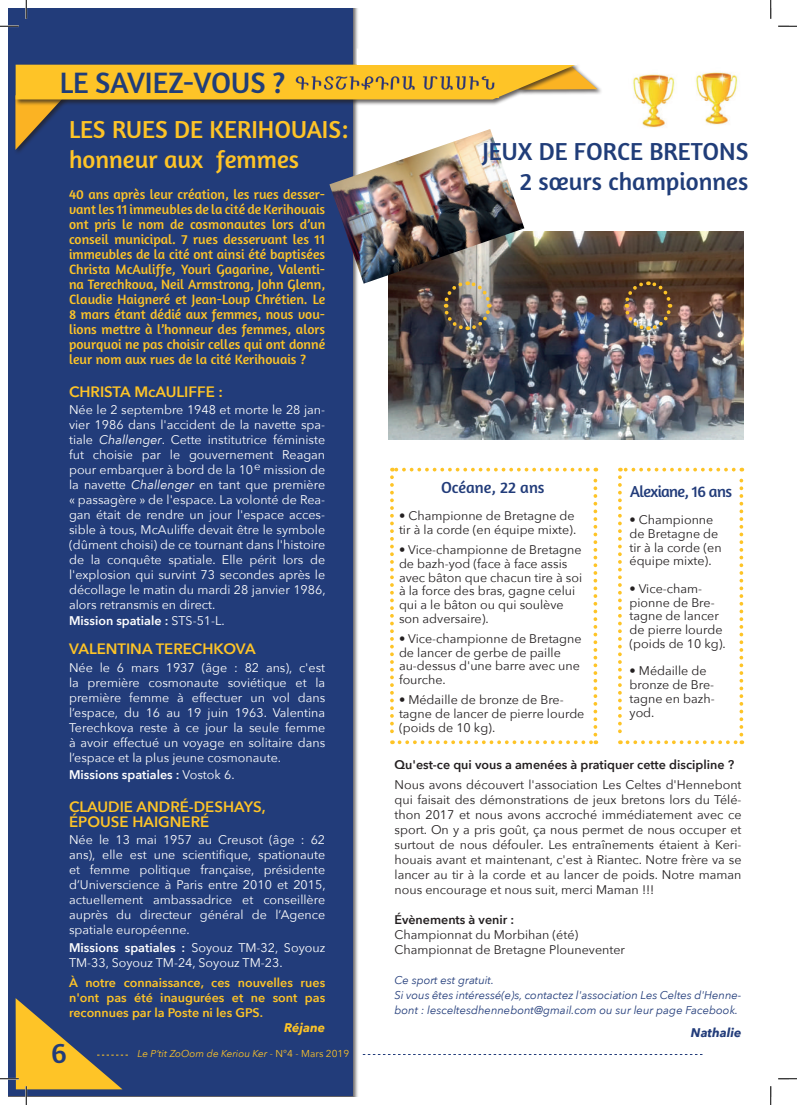
<style>
.page{position:relative;width:797px;height:1105px;background:#fff}
.page>*{position:absolute;margin:0;border:0;box-sizing:border-box;transform-origin:0 0}
.t1{font:30px "Amaranth";color:#203d79}
.t2{font:30px "Amaranth";color:#223c7a}
.t3{font:25px/30px "Amaranth";color:#fec427}
.t4{font:25px/30px "Amaranth";color:#203d79;text-align:right}
.t5{font:16.25px "Amaranth";letter-spacing:-.04em;color:#223c7a}
.t6{font:16.25px "Amaranth";color:#223c7a}
.t7{font:600 15px/15px "Avenir Next";color:#fec427}
.t8{font:13.75px/15px "Amaranth";color:#fec427;text-align:justify}
.t9{font:12.5px/15px "Avenir Next";color:#fff;text-align:justify}
.t10{font:12.5px/13.8px "Avenir Next";color:#231f20}
.t11{font:600 12.5px/15px "Avenir Next";color:#fec427;text-align:justify}
.t12{font:600 12.5px "Avenir Next";color:#231f20}
.t13{font:600 12.5px "Avenir Next";color:#fff}
.t14{font:italic 700 12.5px "Avenir Next";color:#223c7a}
.t15{font:italic 700 12.5px "Avenir Next";color:#fec427}
.t16{font:italic 11.25px/15px "Avenir Next";color:#223c7a}
.t17{font:italic 10px "Avenir Next";color:#fec427}
.s1{font-style:italic}
.s2{font-weight:400}
.s3{font-weight:600}
.s4{font-style:normal}
</style>
<div class="page">
<div style="left:9px;top:9px;width:344px;height:1087px;background:#223c7a"></div>
<svg style="left:363px;top:1054px;width:339px;height:1px"></svg>
<img style="left:389px;top:231px;width:354px;height:208px">
<svg style="left:390px;top:468px;width:207px;height:276px"></svg>
<div style="left:517px;top:55px;width:86px;height:41px;background:#231f20;opacity:.7"></div>
<svg style="left:15px;top:56px;width:582px;height:94px"></svg>
<div style="left:357px;top:49px;width:220px;height:15px;background:#fff"></div>
<svg style="left:618px;top:468px;width:125px;height:276px"></svg>
<img style="left:441px;top:284px;width:52px;height:48px">
<img style="left:622px;top:279px;width:51px;height:53px">
<img style="left:329px;top:129px;width:195px;height:155px">
<img style="left:633px;top:74px;width:42px;height:54px">
<img style="left:696px;top:72px;width:42px;height:53px">
<img style="left:290px;top:69px;width:208px;height:28px">
<svg style="left:0;top:25px;width:19px;height:2px"></svg>
<svg style="left:778px;top:25px;width:19px;height:2px"></svg>
<svg style="left:778px;top:1078px;width:19px;height:1px"></svg>
<svg style="left:25px;top:0;width:2px;height:19px"></svg>
<svg style="left:0;top:998px;width:128px;height:107px"></svg>
<svg style="left:770px;top:0;width:1px;height:19px"></svg>
<svg style="left:770px;top:1086px;width:1px;height:19px"></svg>
<h1 class="t1" style="left:60px;top:65px;width:227px">LE SAVIEZ-VOUS ?</h1>
<h2 class="t3" style="left:69px;top:115px;width:281px">LES RUES DE KERIHOUAIS: honneur aux femmes</h2>
<p class="t8" style="left:69px;top:186px;width:258px">40 ans après leur création, les rues desser&shy;vant les 11 immeubles de la cité de Kerihouais ont pris le nom de cosmonautes lors d’un conseil municipal. 7 rues desservant les 11 immeubles de la cité ont ainsi été baptisées Christa McAuliffe, Youri Gagarine, Valenti&shy;na Terechkova, Neil Armstrong, John Glenn, Claudie Haigneré et Jean-Loup Chrétien. Le 8 mars étant dédié aux femmes, nous vou&shy;lions mettre à l’honneur des femmes, alors pourquoi ne pas choisir celles qui ont donné leur nom aux rues de la cité Kerihouais ?</p>
<p class="t7" style="left:69px;top:383px;width:155px">CHRISTA McAULIFFE :</p>
<p class="t9" style="left:69px;top:402px;width:258px">Née le 2 septembre 1948 et morte le 28 jan&shy;vier 1986 dans l'accident de la navette spa&shy;tiale <span class="s1">Challenger</span>. Cette institutrice féministe fut choisie par le gouvernement Reagan pour embarquer à bord de la 10 <sup>e</sup> mission de la navette <span class="s1">Challenger</span> en tant que première « passagère » de l'espace. La volonté de Rea&shy;gan était de rendre un jour l'espace acces&shy;sible à tous, McAuliffe devait être le symbole (dûment choisi) de ce tournant dans l'histoire de la conquête spatiale. Elle périt lors de l'explosion qui survint 73 secondes après le décollage le matin du mardi 28 janvier 1986, alors retransmis en direct.</p>
<p class="t13" style="left:69px;top:610px;width:157px">Mission spatiale : <span class="s2">STS-51-L.</span></p>
<p class="t7" style="left:69px;top:641px;width:188px">VALENTINA TERECHKOVA</p>
<p class="t9" style="left:69px;top:659px;width:258px">Née le 6 mars 1937 (âge : 82 ans), c'est la première cosmonaute soviétique et la première femme à effectuer un vol dans l’espace, du 16 au 19 juin 1963. Valentina Terechkova reste à ce jour la seule femme à avoir effectué un voyage en solitaire dans l’espace et la plus jeune cosmonaute.</p>
<p class="t13" style="left:69px;top:764px;width:167px">Missions spatiales : <span class="s2">Vostok 6.</span></p>
<p class="t7" style="left:69px;top:798px;width:198px">CLAUDIE ANDRÉ-DESHAYS,<br>ÉPOUSE HAIGNERÉ</p>
<p class="t9" style="left:69px;top:832px;width:258px">Née le 13 mai 1957 au Creusot (âge : 62 ans), elle est une scientifique, spationaute et femme politique française, présidente d’Universcience à Paris entre 2010 et 2015, actuellement ambassadrice et conseillère auprès du directeur général de l’Agence spatiale européenne.</p>
<p class="t9" style="left:69px;top:939px;width:258px"><span class="s3">Missions spatiales :</span> Soyouz TM-32, Soyouz<br>TM-33, Soyouz TM-24, Soyouz TM-23.</p>
<p class="t11" style="left:69px;top:974px;width:258px">À notre connaissance, ces nouvelles rues n'ont pas été inaugurées et ne sont pas reconnues par la Poste ni les GPS.</p>
<p class="t15" style="left:284px;top:1016px;width:43px">Réjane</p>
<h1 class="t2" style="left:51px;top:1035px;width:17px">6</h1>
<p class="t17" style="left:137px;top:1045px;width:213px">Le P’tit ZoOom de Keriou Ker <span class="s4">- N°4 - Mars 2019</span></p>
<h2 class="t4" style="left:482px;top:136px;width:267px">JEUX DE FORCE BRETONS<br>2 sœurs championnes</h2>
<h3 class="t6" style="left:441px;top:478px;width:105px">Océane, 22 ans</h3>
<p class="t10" style="left:399px;top:509px;width:179px">• Championne de Bretagne de tir à la corde (en équipe mixte).</p>
<p class="t10" style="left:399px;top:542px;width:185px">• Vice-championne de Bretagne de bazh-yod (face à face assis avec bâton que chacun tire à soi à la force des bras, gagne celui qui a le bâton ou qui soulève son adversaire).</p>
<p class="t10" style="left:399px;top:631px;width:184px">• Vice-championne de Bretagne de lancer de gerbe de paille au-dessus d'une barre avec une fourche.</p>
<p class="t10" style="left:399px;top:692px;width:187px">• Médaille de bronze de Bre&shy;tagne de lancer de pierre lourde (poids de 10 kg).</p>
<h3 class="t5" style="left:630px;top:482px;width:103px">Alexiane, 16 ans</h3>
<p class="t10" style="left:629px;top:512px;width:94px">• Championne de Bretagne de tir à la corde (en équipe mixte).</p>
<p class="t10" style="left:629px;top:581px;width:98px">• Vice-cham&shy;pionne de Bre&shy;tagne de lancer de pierre lourde (poids de 10 kg).</p>
<p class="t10" style="left:629px;top:664px;width:87px">• Médaille de bronze de Bre&shy;tagne en bazh&shy;yod.</p>
<p class="t12" style="left:394px;top:754px;width:341px">Qu'est-ce qui vous a amenées à pratiquer cette discipline ?</p>
<p class="t10" style="left:394px;top:777px;width:348px;line-height:15px;text-align:justify">Nous avons découvert l'association Les Celtes d'Hennebont qui faisait des démonstrations de jeux bretons lors du Télé&shy;thon 2017 et nous avons accroché immédiatement avec ce sport. On y a pris goût, ça nous permet de nous occuper et surtout de nous défouler. Les entraînements étaient à Keri&shy;houais avant et maintenant, c'est à Riantec. Notre frère va se lancer au tir à la corde et au lancer de poids. Notre maman nous encourage et nous suit, merci Maman !!!</p>
<p class="t12" style="left:394px;top:909px;width:121px">Évènements à venir :</p>
<p class="t10" style="left:394px;top:927px;width:232px;line-height:15px">Championnat du Morbihan (été)<br>Championnat de Bretagne Plouneventer</p>
<p class="t16" style="left:394px;top:972px;width:348px">Ce sport est gratuit.<br>Si vous êtes intéressé(e)s, contactez l'association Les Celtes d'Henne&shy;bont : lesceltesdhennebont@gmail.com ou sur leur page Facebook.</p>
<p class="t14" style="left:691px;top:1021px;width:52px">Nathalie</p>
</div>
